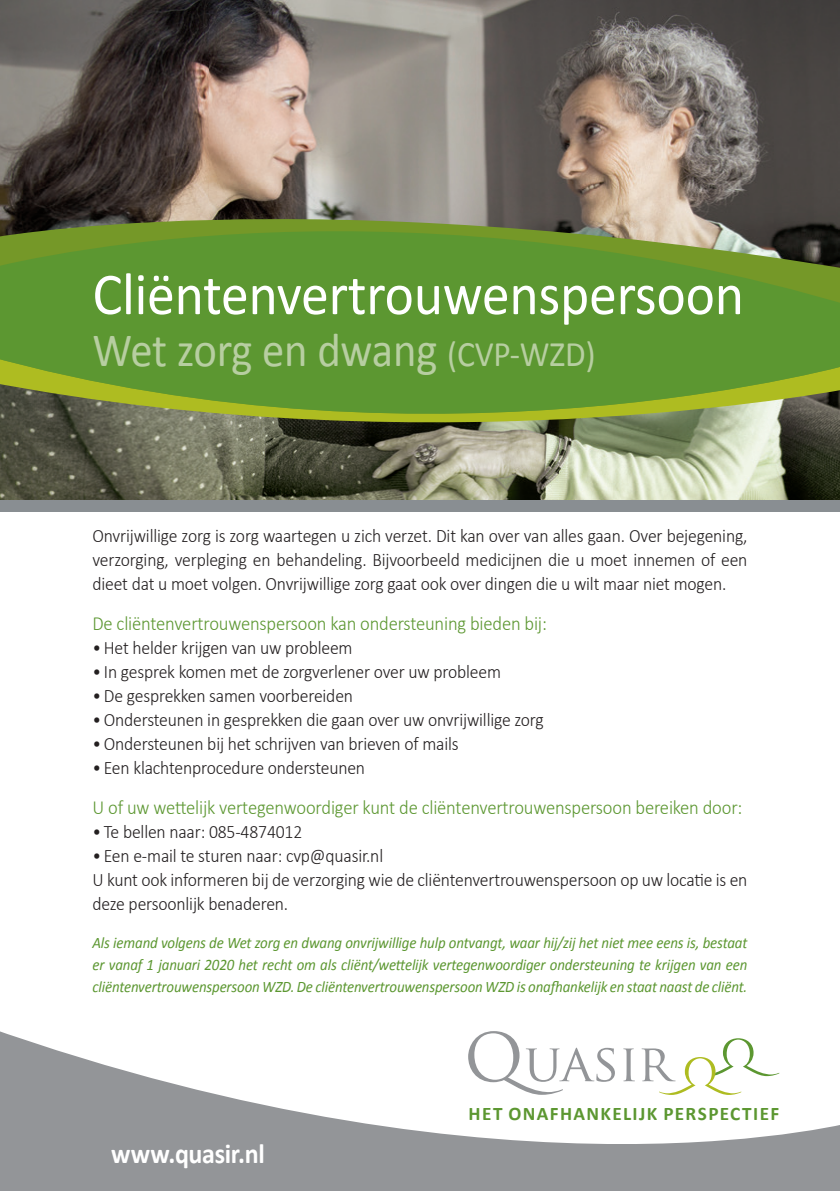
<style>
.page{position:relative;width:840px;height:1191px;background:#fff}
.page>*{position:absolute;margin:0;border:0;box-sizing:border-box;transform-origin:0 0}
.t1{font:60px "Calibri";letter-spacing:-.005em;color:#fff;scale:.93 1}
.t2{font:48px "Calibri";letter-spacing:-.01em;color:#b7cea1;scale:.93 1}
.t3{font:700 28px "Calibri";letter-spacing:-.015em;color:#fff;scale:.93 1}
.t4{font:300 20px "Calibri";letter-spacing:-.01em;color:#5c9731;scale:.93 1}
.t5{font:700 19.2px "Calibri";letter-spacing:.07em;color:#5c9731}
.t6{font:300 19px/24px "Calibri";letter-spacing:-.01em;color:#231f20;text-align:justify;scale:.93 1}
.t7{font:italic 16px/22px "Calibri";letter-spacing:-.01em;color:#5c9731;text-align:justify;scale:.93 1}
.s1{font-size:36px}
</style>
<div class="page">
<img style="left:0;top:0;width:839px;height:500px">
<svg style="left:0;top:1031px;width:839px;height:160px"></svg>
<div style="left:0;top:500px;width:839px;height:11px;background:#898e92"></div>
<svg style="left:0;top:161px;width:839px;height:322px;background:#6d8947"></svg>
<h1 class="t1" style="left:92px;top:257px;width:701px">Cliëntenvertrouwenspersoon</h1>
<h2 class="t2" style="left:92px;top:320px;width:542px">Wet zorg en dwang <span class="s1">(CVP-WZD)</span></h2>
<p class="t6" style="left:92px;top:523px;width:705px">Onvrijwillige zorg is zorg waartegen u zich verzet. Dit kan over van alles gaan. Over bejegening, verzorging, verpleging en behandeling. Bijvoorbeeld medicijnen die u moet innemen of een dieet dat u moet volgen. Onvrijwillige zorg gaat ook over dingen die u wilt maar niet mogen.</p>
<p class="t4" style="left:92px;top:610px;width:490px">De cliëntenvertrouwenspersoon kan ondersteuning bieden bij:</p>
<p class="t6" style="left:92px;top:635px;width:281px">• Het helder krijgen van uw probleem</p>
<p class="t6" style="left:92px;top:659px;width:440px">• In gesprek komen met de zorgverlener over uw probleem</p>
<p class="t6" style="left:92px;top:683px;width:281px">• De gesprekken samen voorbereiden</p>
<p class="t6" style="left:92px;top:707px;width:486px">• Ondersteunen in gesprekken die gaan over uw onvrijwillige zorg</p>
<p class="t6" style="left:92px;top:731px;width:395px">• Ondersteunen bij het schrijven van brieven of mails</p>
<p class="t6" style="left:92px;top:755px;width:294px">• Een klachtenprocedure ondersteunen</p>
<p class="t4" style="left:92px;top:794px;width:700px">U of uw wettelijk vertegenwoordiger kunt de cliëntenvertrouwenspersoon bereiken door:</p>
<p class="t6" style="left:92px;top:819px;width:227px">• Te bellen naar: 085-4874012</p>
<p class="t6" style="left:92px;top:843px;width:705px;text-align:left">• Een e-mail te sturen naar: cvp@quasir.nl<br>U kunt ook informeren bij de verzorging wie de cliëntenvertrouwenspersoon op uw locatie is en deze persoonlijk benaderen.</p>
<p class="t7" style="left:92px;top:931px;width:705px">Als iemand volgens de Wet zorg en dwang onvrijwillige hulp ontvangt, waar hij/zij het niet mee eens is, bestaat er vanaf 1 januari 2020 het recht om als cliënt/wettelijk vertegenwoordiger ondersteuning te krijgen van een cliëntenvertrouwenspersoon WZD. De cliëntenvertrouwenspersoon WZD is onafhankelijk en staat naast de cliënt.</p>
<h3 class="t3" style="left:111px;top:1136px;width:167px">www.quasir.nl</h3>
<p class="t5" style="left:468px;top:1101px;width:312px">HET ONAFHANKELIJK PERSPECTIEF</p>
</div>
